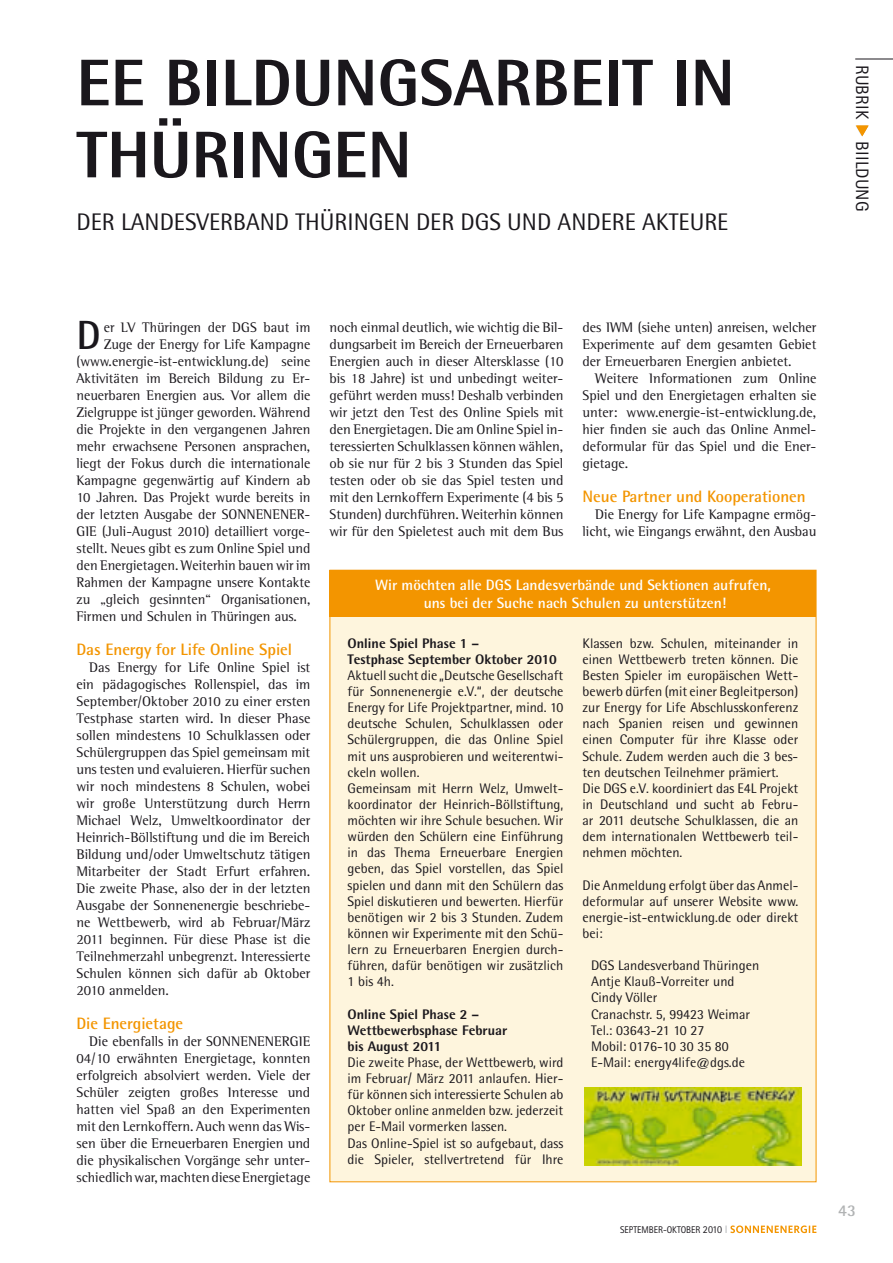
<style>
.page{position:relative;width:893px;height:1263px;background:#fff}
.page>*{position:absolute;margin:0;border:0;box-sizing:border-box;transform-origin:0 0}
.t1{font:800 66px/72px "Rotis Semi Sans Std";color:#1a171c}
.t2{font:700 40.8px "Rotis Semi Sans Std";color:#1a171c}
.t3{font:24px "Rotis Semi Sans Std";color:#1a171c}
.t4{font:18px "Rotis Sans Serif Std";letter-spacing:.01em;color:#1a171c}
.t5{font:700 16.5px "Rotis Semi Sans Std";color:#f39500}
.t6{font:700 16.5px "Rotis Semi Sans Std";color:#b1b3b4}
.t7{font:700 15px/17.2px "Rotis Semi Sans Std";color:#fff;text-align:center}
.t8{font:14.25px/17px "Rotis Semi Serif Std";color:#1a171c;text-align:justify}
.t9{font:13.8px/16px "Rotis Semi Sans Std";color:#1a171c}
.t10{font:800 13.8px/16px "Rotis Semi Sans Std";color:#1a171c}
.t11{font:9.75px "Rotis Sans Serif Std";color:#1a171c;scale:.95 1}
.s1{color:#0076bd}
.s2{font-size:10.65px}
.s3{font-size:10.8px;color:#b1b3b4}
</style>
<div class="page">
<svg style="left:730px;top:1225px;width:86px;height:8px"></svg>
<hr style="left:855px;top:59px;width:38px;height:1px;background:#1a171c">
<div style="left:329px;top:570px;width:487px;height:612px;background:#fef5dd"></div>
<div style="left:329px;top:570px;width:487px;height:47px;background:#f39500"></div>
<img style="left:584px;top:1087px;width:217px;height:78px">
<svg style="left:856px;top:125px;width:13px;height:12px"></svg>
<h1 class="t1" style="left:77px;top:46px;width:660px">EE Bildungsarbeit in<br>Thüringen</h1>
<h3 class="t3" style="left:77px;top:207px;width:653px">Der Landesverband Thüringen der DGS u nd andere Akteure</h3>
<p class="t4" style="left:873px;top:65px;width:148px;rotate:90deg">RUBRIK <span class="s1">◆</span> BIILDUNG</p>
<h2 class="t2" style="left:77px;top:310px;width:26px">D</h2>
<p class="t8" style="left:104px;top:318px;width:208px">er LV Thüringen der DGS baut im</p>
<p class="t8" style="left:104px;top:335px;width:208px">Zuge der Energy for Life Kampagne</p>
<p class="t8" style="left:77px;top:352px;width:235px">(www.energie-ist-entwicklung.de) seine</p>
<p class="t8" style="left:77px;top:369px;width:235px">Aktivitäten im Bereich Bildung zu Er-</p>
<p class="t8" style="left:77px;top:386px;width:235px">neuerbaren Energien aus. Vor allem die</p>
<p class="t8" style="left:77px;top:403px;width:235px">Zielgruppe ist jünger geworden. Während</p>
<p class="t8" style="left:77px;top:420px;width:235px">die Projekte in den vergangenen Jahren</p>
<p class="t8" style="left:77px;top:437px;width:235px">mehr erwachsene Personen ansprachen,</p>
<p class="t8" style="left:77px;top:454px;width:235px">liegt der Fokus durch die internationale</p>
<p class="t8" style="left:77px;top:471px;width:235px">Kampagne gegenwärtig auf Kindern ab</p>
<p class="t8" style="left:77px;top:488px;width:235px">10 Jahren. Das Projekt wurde bereits in</p>
<p class="t8" style="left:77px;top:506px;width:162px">der letzten Ausgabe der Sonnenener</p>
<p class="t8" style="left:305px;top:506px;width:7px">-</p>
<p class="t8" style="left:77px;top:523px;width:8px">gie</p>
<p class="t8" style="left:77px;top:523px;width:235px;text-indent:26px">(Juli-August 2010) detailliert vorge&shy;stellt. Neues gibt es zum Online Spiel und den Energietagen. Weiterhin bauen wir im Rahmen der Kampagne unsere Kontakte zu „gleich gesinnten“ Organisationen, Firmen und Schulen in Thüringen aus.</p>
<p class="t5" style="left:77px;top:639px;width:217px">Das Energy for Life Online Spiel</p>
<p class="t8" style="left:77px;top:659px;width:235px;text-indent:13px">Das Energy for Life Online Spiel ist ein pädagogisches Rollenspiel, das im September/Oktober 2010 zu einer ersten Testphase starten wird. In dieser Phase sollen mindestens 10 Schulklassen oder Schülergruppen das Spiel gemeinsam mit uns testen und evaluieren. Hierfür suchen wir noch mindestens 8 Schulen, wobei wir große Unterstützung durch Herrn Michael Welz, Umweltkoordinator der Heinrich-Böllstiftung und die im Bereich Bildung und/oder Umweltschutz tätigen Mitarbeiter der Stadt Erfurt erfahren.<br>Die zweite Phase, also der in der letzten Ausgabe der Sonnenenergie beschriebe&shy;ne Wettbewerb, wird ab Februar/März 2011 beginnen. Für diese Phase ist die Teilnehmerzahl unbegrenzt. Interessierte Schulen können sich dafür ab Oktober 2010 anmelden.</p>
<p class="t5" style="left:77px;top:1013px;width:108px">Die Energietage</p>
<p class="t8" style="left:77px;top:1033px;width:235px;text-align:left;text-indent:13px">Die ebenfalls in der Sonnenenergie<br>04/10 erwähnten Energietage, konnten erfolgreich absolviert werden. Viele der Schüler zeigten großes Interesse und hatten viel Spaß an den Experimenten mit den Lernkoffern. Auch wenn das Wis&shy;sen über die Erneuerbaren Energien und die physikalischen Vorgänge sehr unter&shy;schiedlich war, machten diese Energietage</p>
<p class="t8" style="left:330px;top:318px;width:235px">noch einmal deutlich, wie wichtig die Bil&shy;dungsarbeit im Bereich der Erneuerbaren Energien auch in dieser Altersklasse (10 bis 18 Jahre) ist und unbedingt weiter&shy;geführt werden muss! Deshalb verbinden wir jetzt den Test des Online Spiels mit den Energietagen. Die am Online Spiel in&shy;teressierten Schulklassen können wählen, ob sie nur für 2 bis 3 Stunden das Spiel testen oder ob sie das Spiel testen und mit den Lernkoffern Experimente (4 bis 5<br>Stunden) durchführen. Weiterhin können wir für den Spieletest auch mit dem Bus</p>
<p class="t8" style="left:582px;top:318px;width:235px">des IWM (siehe unten) anreisen, welcher Experimente auf dem gesamten Gebiet der Erneuerbaren Energien anbietet.</p>
<p class="t8" style="left:582px;top:370px;width:235px;text-indent:13px">Weitere Informationen zum Online Spiel und den Energietagen erhalten sie unter: www.energie-ist-entwicklung.de, hier finden sie auch das Online Anmel&shy;deformular für das Spiel und die Ener&shy;gietage.</p>
<p class="t5" style="left:582px;top:486px;width:225px">Neue Partner und Kooperationen</p>
<p class="t8" style="left:582px;top:505px;width:235px;text-align:right">Die Energy for Life Kampagne ermög&shy;licht, wie Eingangs erwähnt, den Ausbau</p>
<p class="t7" style="left:375px;top:576px;width:397px">Wir möchten alle DGS Landesverbände und Sektionen aufrufen, uns bei der Suche nach Schulen zu unterstützen!</p>
<p class="t9" style="left:582px;top:635px;width:217px">Klassen bzw. Schulen, miteinander in einen Wettbewerb treten können. Die Besten Spieler im europäischen Wett&shy;bewerb dürfen (mit einer Begleitperson) zur Energy for Life Abschlusskonferenz nach Spanien reisen und gewinnen einen Computer für ihre Klasse oder Schule. Zudem werden auch die 3 bes&shy;ten deutschen Teilnehmer prämiert.<br>Die DGS e.V. koordiniert das E4L Projekt in Deutschland und sucht ab Febru&shy;ar 2011 deutsche Schulklassen, die an dem internationalen Wettbewerb teil&shy;nehmen möchten.</p>
<p class="t9" style="left:582px;top:877px;width:217px;text-align:justify">Die Anmeldung erfolgt über das Anmel&shy;deformular auf unserer Website www. energie-ist-entwicklung.de oder direkt bei:</p>
<p class="t9" style="left:591px;top:957px;width:170px">DGS Landesverband Thüringen<br>Antje Klauß-Vorreiter und<br>Cindy Völler<br>Cranachstr. 5, 99423 Weimar<br>Tel.: 03643-21 10 27<br>Mobil: 0176-10 30 35 80<br>E-Mail: energy4life@dgs.de</p>
<p class="t10" style="left:348px;top:635px;width:211px">Online Spiel Phase 1 –<br>Testphase September Oktober 2010</p>
<p class="t9" style="left:348px;top:667px;width:217px">Aktuell sucht die „Deutsche Gesellschaft für Sonnenenergie e.V.“, der deutsche Energy for Life Projektpartner, mind. 10 deutsche Schulen, Schulklassen oder Schülergruppen, die das Online Spiel mit uns ausprobieren und weiterentwi&shy;ckeln wollen.<br>Gemeinsam mit Herrn Welz, Umwelt&shy;koordinator der Heinrich-Böllstiftung, möchten wir ihre Schule besuchen. Wir würden den Schülern eine Einführung in das Thema Erneuerbare Energien geben, das Spiel vorstellen, das Spiel spielen und dann mit den Schülern das Spiel diskutieren und bewerten. Hierfür benötigen wir 2 bis 3 Stunden. Zudem können wir Experimente mit den Schü&shy;lern zu Erneuerbaren Energien durch&shy;führen, dafür benötigen wir zusätzlich 1 bis 4h.</p>
<p class="t10" style="left:348px;top:1005px;width:161px">Online Spiel Phase 2 –<br>Wettbewerbsphase Februar bis August 2011</p>
<p class="t9" style="left:348px;top:1054px;width:217px">Die zweite Phase, der Wettbewerb, wird im Februar/ März 2011 anlaufen. Hier&shy;für können sich interessierte Schulen ab Oktober online anmelden bzw. jederzeit per E-Mail vormerken lassen.<br>Das Online-Spiel ist so aufgebaut, dass die Spieler, stellvertretend für I hre</p>
<p class="t11" style="left:620px;top:1223px;width:115px">SEPTEMBER-OKTOBER <span class="s2">2010</span> <span class="s3">I</span></p>
<p class="t6" style="left:838px;top:1200px;width:19px">43</p>
</div>
